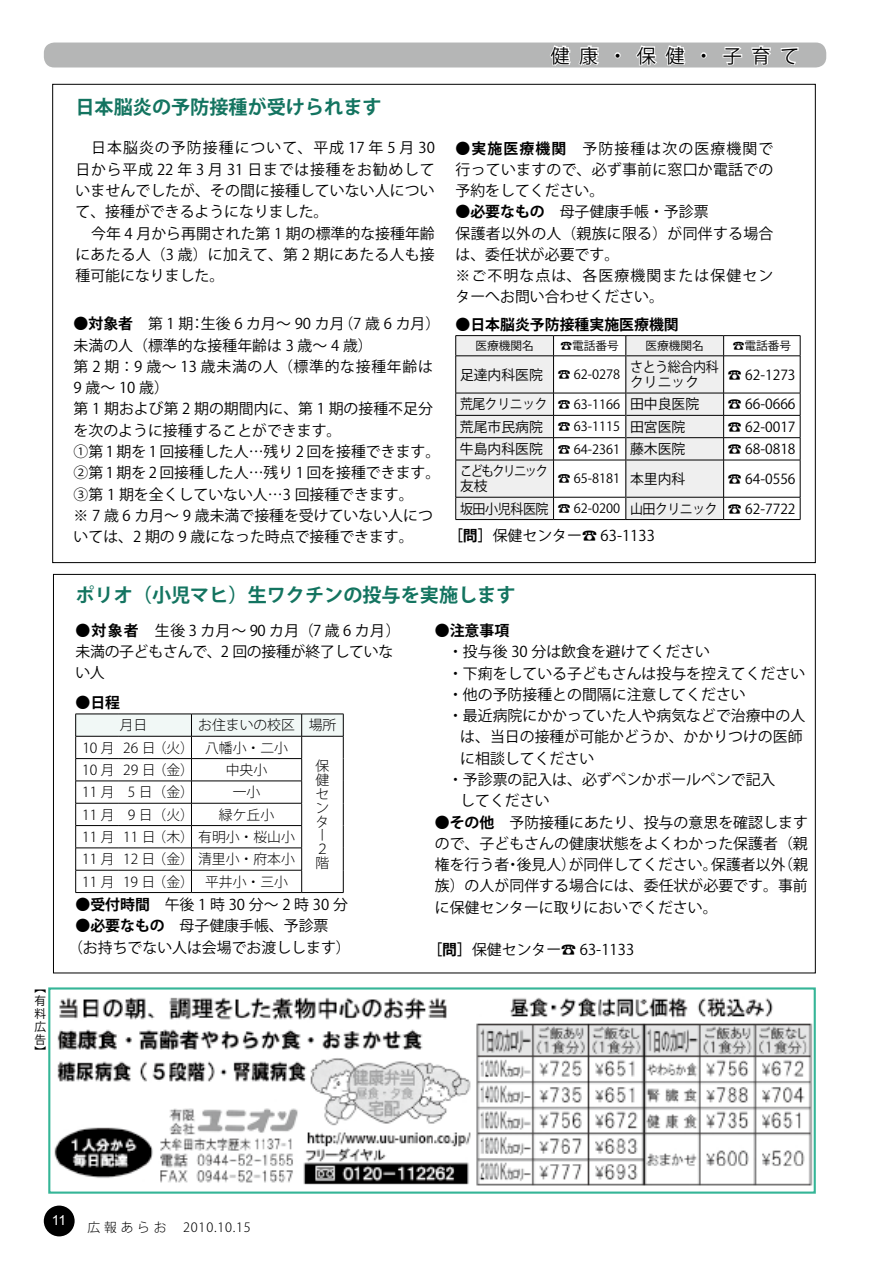
<style>
.page{position:relative;width:893px;height:1263px;background:#fff}
.page>*{position:absolute;margin:0;border:0;box-sizing:border-box;transform-origin:0 0}
.t1{font:700 19.2px "Koz Go Pro";color:#137460}
.t2{font:19.2px "Koz Go Pro";letter-spacing:.5em;color:#000}
.t3{font:14.85px/21.3px "Koz Go Pro";color:#000}
.t4{font:14.85px/21.3px "Koz Go Pro";letter-spacing:.02em;color:#000}
.t5{font:700 14.85px "Koz Go Pro";color:#000}
.t6{font:14.85px/21.3px "Koz Go Pro";letter-spacing:-.02em;color:#000}
.t7{font:300 13.8px/13.8px "Koz Go Pro";color:#000}
.t8{font:13.8px "Koz Go Pro";color:#000}
.t9{font:13.8px "Koz Go Pro";letter-spacing:-.03em;color:#000;scale:.94 1}
.t10{font:13.8px/22.4px "Koz Go Pro";letter-spacing:-.13em;color:#000}
.t11{font:13.8px "Koz Go Pro";letter-spacing:-.03em;color:#000;scale:.93 1}
.t12{font:13.8px "Koz Go Pro";letter-spacing:-.04em;color:#000;scale:.94 1}
.t13{font:13.8px "Arial";color:#fff}
.t14{font:12.75px "Koz Go Pro";color:#000}
.t15{font:300 12.75px "Koz Go Pro";letter-spacing:.06em;color:#000}
.t16{font:11.7px/12.9px "Koz Go Pro";color:#000;text-align:justify}
.s1{font-weight:700}
</style>
<div class="page">
<div style="left:44px;top:1205px;width:31px;height:31px;background:#000;border-radius:50%"></div>
<div style="left:44px;top:43px;width:782px;height:24px;background:#b5b6b6;border-radius:11px"></div>
<svg style="left:548px;top:42px;width:54px;height:26px"></svg>
<svg style="left:615px;top:52px;width:6px;height:6px"></svg>
<svg style="left:634px;top:42px;width:54px;height:24px"></svg>
<svg style="left:701px;top:52px;width:6px;height:6px"></svg>
<svg style="left:722px;top:45px;width:49px;height:21px"></svg>
<svg style="left:780px;top:47px;width:19px;height:18px"></svg>
<svg style="left:75px;top:714px;width:269px;height:178px"></svg>
<hr style="left:75px;top:892px;width:44px;height:1px;background:#000">
<hr style="left:119px;top:892px;width:72px;height:1px;background:#000">
<hr style="left:191px;top:892px;width:111px;height:1px;background:#000">
<hr style="left:302px;top:892px;width:41px;height:1px;background:#000">
<div style="left:456px;top:336px;width:97px;height:183px;background:#efefef"></div>
<hr style="left:455px;top:335px;width:99px;height:1px;background:#000">
<svg style="left:455px;top:336px;width:1px;height:20px"></svg>
<hr style="left:554px;top:335px;width:72px;height:1px;background:#000">
<hr style="left:626px;top:335px;width:98px;height:1px;background:#000">
<hr style="left:724px;top:335px;width:76px;height:1px;background:#000">
<hr style="left:455px;top:356px;width:99px;height:1px;background:#000">
<hr style="left:455px;top:356px;width:1px;height:37px;background:#000">
<hr style="left:455px;top:393px;width:99px;height:1px;background:#000">
<hr style="left:455px;top:415px;width:99px;height:1px;background:#000">
<hr style="left:455px;top:437px;width:99px;height:1px;background:#000">
<svg style="left:455px;top:393px;width:1px;height:67px"></svg>
<hr style="left:455px;top:460px;width:99px;height:1px;background:#000">
<hr style="left:455px;top:460px;width:1px;height:37px;background:#000">
<hr style="left:455px;top:497px;width:99px;height:1px;background:#000">
<svg style="left:455px;top:497px;width:1px;height:22px"></svg>
<hr style="left:455px;top:519px;width:99px;height:1px;background:#000">
<hr style="left:554px;top:519px;width:72px;height:1px;background:#000">
<hr style="left:626px;top:519px;width:98px;height:1px;background:#000">
<hr style="left:724px;top:519px;width:76px;height:1px;background:#000">
<svg style="left:553px;top:336px;width:248px;height:183px"></svg>
<img style="left:54px;top:997px;width:759px;height:189px">
<div style="left:48px;top:987px;width:768px;height:207px;border:2px solid #35b597"></div>
<p class="t16" style="left:34px;top:982px;width:13px">【</p>
<p class="t16" style="left:34px;top:994px;width:13px">有料広告</p>
<p class="t16" style="left:34px;top:1046px;width:13px">【</p>
<p class="t1" style="left:75px;top:94px;width:308px">日本脳炎の予防接種が受けられます</p>
<p class="t3" style="left:75px;top:138px;width:361px;text-align:justify;text-indent:16px">日本脳炎の予防接種について、平成 17 年 5 月 30日から平成 22 年 3 月 31 日までは接種をお勧めしていませんでしたが、その間に接種していない人について、接種ができるようになりました。</p>
<p class="t3" style="left:75px;top:223px;width:361px;text-align:justify;text-indent:16px">今年 4 月から再開された第 1 期の標準的な接種年齢にあたる人（3 歳）に加えて、第 2 期にあたる人も接種可能になりました。</p>
<p class="t3" style="left:338px;top:314px;width:103px">（7 歳 6 カ月(</p>
<p class="t3" style="left:74px;top:314px;width:368px"><span class="s1">●対象者</span>　第 1 期<br>未満の人（標準的な接種年齢は 3 歳～ 4 歳(<br>第 2 期：9 歳～ 13 歳未満の人（標準的な接種年齢は<br>9 歳～ 10 歳(<br>第 1 期および第 2 期の期間内に、第 1 期の接種不足分を次のように接種することができます。<br>①第 1 期を 1 回接種した人…残り 2 回を接種できます。<br>②第 1 期を 2 回接種した人…残り 1 回を接種できます。<br>③第 1 期を全くしていない人…3 回接種できます。<br>※ 7 歳 6 カ月～ 9 歳未満で接種を受けていない人については、2 期の 9 歳になった時点で接種できます。</p>
<p class="t3" style="left:201px;top:314px;width:145px">生後 6 カ月～ 90 カ月</p>
<p class="t3" style="left:190px;top:314px;width:16px">：</p>
<p class="t2" style="left:551px;top:43px;width:49px">健康</p>
<p class="t2" style="left:608px;top:43px;width:21px">・</p>
<p class="t2" style="left:637px;top:43px;width:49px">保健</p>
<p class="t2" style="left:694px;top:43px;width:21px">・</p>
<p class="t2" style="left:723px;top:43px;width:78px">子育て</p>
<p class="t3" style="left:456px;top:138px;width:319px;text-align:justify"><span class="s1">●実施医療機関</span>　予防接種は次の医療機関で行っていますので、必ず事前に窓口か電話での予約をしてください。</p>
<p class="t4" style="left:456px;top:202px;width:319px"><span class="s1">●必要なもの</span>　母子健康手帳・予診票<br>保護者以外の人（親族に限る）が同伴する場合は、委任状が必要です。<br>※ご不明な点は、各医療機関または保健センターへお問い合わせください。</p>
<p class="t5" style="left:456px;top:314px;width:225px">●日本脳炎予防接種実施医療機関</p>
<p class="t16" style="left:733px;top:340px;width:60px">☎電話番号</p>
<p class="t16" style="left:475px;top:340px;width:60px">医療機関名</p>
<p class="t16" style="left:645px;top:340px;width:60px">医療機関名</p>
<p class="t16" style="left:560px;top:340px;width:60px">☎電話番号</p>
<p class="t9" style="left:630px;top:358px;width:96px">さとう総合内科</p>
<p class="t8" style="left:460px;top:366px;width:84px">足達内科医院</p>
<p class="t8" style="left:728px;top:366px;width:69px">☎ 62-1273</p>
<p class="t14" style="left:558px;top:366px;width:64px">☎ 62-0278</p>
<p class="t8" style="left:630px;top:373px;width:71px">クリニック</p>
<p class="t11" style="left:460px;top:395px;width:96px">荒尾クリニック</p>
<p class="t14" style="left:558px;top:396px;width:64px">☎ 63-1166</p>
<p class="t8" style="left:630px;top:395px;width:71px">田中良医院</p>
<p class="t8" style="left:728px;top:395px;width:69px">☎ 66-0666</p>
<p class="t8" style="left:460px;top:418px;width:84px">荒尾市民病院</p>
<p class="t14" style="left:558px;top:418px;width:64px">☎ 63-1115</p>
<p class="t8" style="left:630px;top:418px;width:57px">田宮医院</p>
<p class="t8" style="left:728px;top:418px;width:69px">☎ 62-0017</p>
<p class="t10" style="left:460px;top:438px;width:90px">牛島内科医院こどもクリニック</p>
<p class="t8" style="left:460px;top:477px;width:29px">友枝</p>
<p class="t14" style="left:558px;top:441px;width:64px">☎ 64-2361</p>
<p class="t14" style="left:558px;top:470px;width:64px">☎ 65-8181</p>
<p class="t8" style="left:630px;top:440px;width:57px">藤木医院</p>
<p class="t8" style="left:630px;top:470px;width:57px">本里内科</p>
<p class="t8" style="left:728px;top:440px;width:69px">☎ 68-0818</p>
<p class="t8" style="left:728px;top:470px;width:69px">☎ 64-0556</p>
<p class="t9" style="left:460px;top:500px;width:96px">坂田小児科医院</p>
<p class="t3" style="left:448px;top:526px;width:208px"><span class="s1">［問］</span>保健センター☎ 63-1133</p>
<p class="t12" style="left:630px;top:500px;width:95px">山田クリニック</p>
<p class="t14" style="left:558px;top:500px;width:64px">☎ 62-0200</p>
<p class="t8" style="left:728px;top:500px;width:69px">☎ 62-7722</p>
<p class="t1" style="left:75px;top:582px;width:442px">ポリオ（小児マヒ）生ワクチンの投与を実施します</p>
<p class="t3" style="left:155px;top:620px;width:247px">生後 3 カ月～ 90 カ月（7 歳 6 カ月(</p>
<p class="t5" style="left:75px;top:621px;width:65px">●対象者</p>
<p class="t6" style="left:75px;top:641px;width:319px">未満の子どもさんで、2 回の接種が終了していない人</p>
<p class="t5" style="left:75px;top:693px;width:46px">●日程</p>
<p class="t7" style="left:309px;top:718px;width:29px">場所</p>
<p class="t5" style="left:435px;top:621px;width:76px">●注意事項</p>
<p class="t3" style="left:448px;top:642px;width:263px">・投与後 30 分は飲食を避けてください</p>
<p class="t3" style="left:448px;top:663px;width:359px">・下痢をしている子どもさんは投与を控えてください</p>
<p class="t3" style="left:448px;top:684px;width:299px">・他の予防接種との間隔に注意してください</p>
<p class="t3" style="left:448px;top:705px;width:359px">・最近病院にかかっていた人や病気などで治療中の人</p>
<p class="t3" style="left:460px;top:727px;width:344px">は、当日の接種が可能かどうか、かかりつけの医師</p>
<p class="t3" style="left:460px;top:748px;width:135px">に相談してください</p>
<p class="t3" style="left:448px;top:769px;width:329px">・予診票の記入は、必ずペンかボールペンで記入</p>
<p class="t3" style="left:460px;top:790px;width:91px">してください</p>
<p class="t3" style="left:435px;top:812px;width:375px;text-align:right"><span class="s1">●その他</span>　予防接種にあたり、投与の意思を確認しますので、子どもさんの健康状態をよくわかった保護者（親（親</p>
<p class="t7" style="left:198px;top:718px;width:98px">お住まいの校区</p>
<p class="t7" style="left:120px;top:718px;width:29px">月日</p>
<p class="t7" style="left:153px;top:741px;width:43px">（火）</p>
<p class="t7" style="left:205px;top:741px;width:84px">八幡小・二小</p>
<p class="t7" style="left:82px;top:741px;width:34px">10月</p>
<p class="t7" style="left:123px;top:741px;width:34px">26 日</p>
<p class="t7" style="left:316px;top:759px;width:15px">保健センター</p>
<p class="t7" style="left:153px;top:763px;width:43px">（金）</p>
<p class="t7" style="left:226px;top:763px;width:43px">中央小</p>
<p class="t7" style="left:82px;top:763px;width:34px">10月</p>
<p class="t7" style="left:123px;top:763px;width:34px">29 日</p>
<p class="t7" style="left:128px;top:785px;width:68px">5 日（金）</p>
<p class="t7" style="left:233px;top:785px;width:29px">一小</p>
<p class="t7" style="left:82px;top:785px;width:34px">11月</p>
<p class="t7" style="left:128px;top:808px;width:68px">9 日（火）</p>
<p class="t7" style="left:219px;top:808px;width:57px">緑ケ丘小</p>
<p class="t7" style="left:82px;top:808px;width:34px">11月</p>
<p class="t7" style="left:153px;top:830px;width:144px">（木）有明小・桜山小</p>
<p class="t7" style="left:82px;top:830px;width:34px">11月</p>
<p class="t7" style="left:123px;top:830px;width:34px">11 日</p>
<p class="t7" style="left:316px;top:842px;width:12px">２</p>
<p class="t7" style="left:153px;top:852px;width:144px">（金）清里小・府本小</p>
<p class="t7" style="left:82px;top:852px;width:34px">11月</p>
<p class="t7" style="left:123px;top:852px;width:34px">12 日</p>
<p class="t7" style="left:316px;top:856px;width:15px">階</p>
<p class="t3" style="left:569px;top:854px;width:150px">が同伴してください。</p>
<p class="t3" style="left:435px;top:854px;width:375px">権を行う者<br>族）の人が同伴する場合には、委任状が必要です。事前に保健センターに取りにおいでください。</p>
<p class="t3" style="left:427px;top:939px;width:208px"><span class="s1">［問］</span>保健センター☎ 63-1133</p>
<p class="t3" style="left:517px;top:854px;width:61px">後見人）</p>
<p class="t3" style="left:711px;top:854px;width:76px">保護者以外</p>
<p class="t3" style="left:505px;top:854px;width:16px">・</p>
<p class="t7" style="left:153px;top:875px;width:43px">（金）</p>
<p class="t7" style="left:205px;top:875px;width:84px">平井小・三小</p>
<p class="t7" style="left:82px;top:875px;width:34px">11月</p>
<p class="t3" style="left:75px;top:894px;width:274px"><span class="s1">●受付時間</span>　午後 1 時 30 分～ 2 時 30 分</p>
<p class="t3" style="left:68px;top:916px;width:284px;text-indent:7px"><span class="s1">●必要なもの</span>　母子健康手帳、予診票<br>（お持ちでない人は会場でお渡しします(</p>
<p class="t7" style="left:123px;top:875px;width:34px">19 日</p>
<p class="t13" style="left:52px;top:1211px;width:16px">11</p>
<p class="t15" style="left:88px;top:1219px;width:81px">広報あらお</p>
<p class="t15" style="left:183px;top:1219px;width:69px">2010.10.15</p>
</div>
